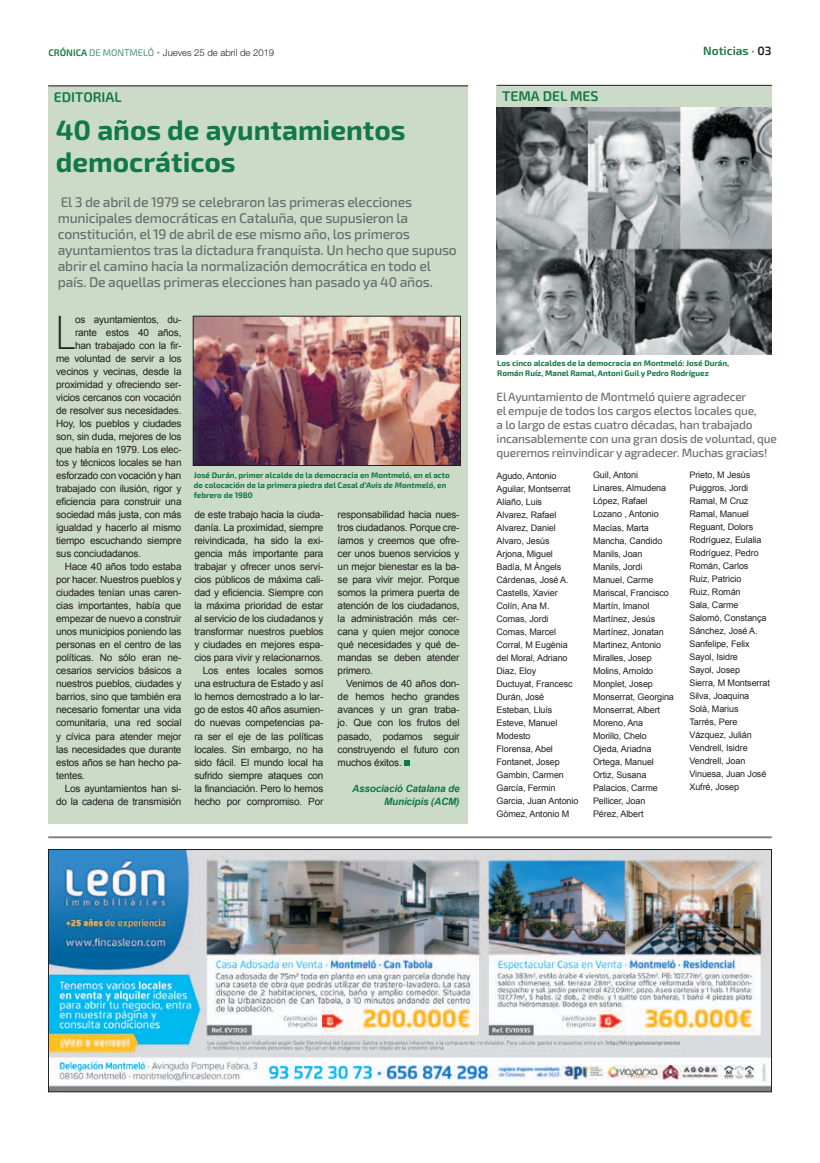
<style>
.page{position:relative;width:820px;height:1163px;background:#fff}
.page>*{position:absolute;margin:0;border:0;box-sizing:border-box;transform-origin:0 0}
.t1{font:100 condensed 46.4px "Helvetica Neue";color:#231f20}
.t2{font:700 28px/32px "Exo 2";color:#117943}
.t3{font:500 14px/16px "Exo 2";letter-spacing:-.02em;color:#6a6c6f}
.t4{font:600 14px "Exo 2";color:#117943}
.t5{font:500 12px/14px "Exo 2";letter-spacing:-.02em;color:#6a6c6f}
.t6{font:600 12px "Exo 2";color:#117943}
.t7{font:10px/13px "Arial";letter-spacing:-.02em;color:#231f20;text-align:justify}
.t8{font:italic 700 10px/13px "Arial";letter-spacing:-.02em;color:#117943;text-align:right}
.t9{font:300 9.5px "Helvetica Neue";color:#231f20}
.t10{font:9px/13px "Arial";letter-spacing:-.01em;color:#231f20}
.t11{font:700 8px/10px "Exo 2";color:#117943}
.s1{font-family:"Exo 2";font-weight:600;color:#117943}
.s2{font-family:"Exo 2";color:#117943}
.s3{font-family:"Exo 2";font-weight:700;font-size:13px;color:#8d8b8e}
.s4{font-weight:700;font-size:13px;color:#8d8b8e}
.s5{color:#231f20}
.s6{font-style:italic}
</style>
<div class="page">
<hr style="left:48px;top:836px;width:723px;height:2px;background:#808285">
<img style="left:50px;top:851px;width:719px;height:238px">
<div style="left:48px;top:849px;width:723px;height:242px;border:1px solid #231f20"></div>
<div style="left:48px;top:85px;width:420px;height:738px;background:#cbdbc7"></div>
<hr style="left:48px;top:86px;width:420px;height:1px;background:#231f20">
<svg style="left:404px;top:760px;width:5px;height:5px"></svg>
<div style="left:496px;top:85px;width:275px;height:23px;background:#cbdbc7"></div>
<hr style="left:496px;top:85px;width:275px;height:1px;background:#231f20">
<img style="left:195px;top:318px;width:263px;height:145px">
<div style="left:193px;top:316px;width:267px;height:149px;border:1px solid #231f20"></div>
<img style="left:496px;top:108px;width:275px;height:247px">
<p class="t9" style="left:48px;top:46px;width:227px"><span class="s1">CRÓNICA</span> <span class="s2">DE MONTMELÓ</span> <span class="s3">·</span> Jueves 25 de abril de 2019</p>
<p class="t6" style="left:703px;top:43px;width:70px">Noticias <span class="s4">·</span> <span class="s5">03</span></p>
<h3 class="t4" style="left:54px;top:89px;width:69px">EDITORIAL</h3>
<h2 class="t2" style="left:56px;top:115px;width:351px">40 años de ayuntamientos democráticos</h2>
<p class="t3" style="left:58px;top:194px;width:400px">El 3 de abril de 1979 se celebraron las primeras elecciones municipales democráticas en Cataluña, que supusieron la constitución, el 19 de abril de ese mismo año, los primeros ayuntamientos tras la dictadura franquista. Un hecho que supuso abrir el camino hacia la normalización democrática en todo el país. De aquellas primeras elecciones han pasado ya 40 años.</p>
<h1 class="t1" style="left:56px;top:307px;width:21px">L</h1>
<p class="t7" style="left:75px;top:313px;width:108px">os ayuntamientos, du-</p>
<p class="t7" style="left:75px;top:326px;width:108px">rante estos 40 años,</p>
<p class="t7" style="left:75px;top:339px;width:108px">han trabajado con la fir-</p>
<p class="t7" style="left:56px;top:352px;width:127px">me voluntad de servir a los</p>
<p class="t7" style="left:56px;top:365px;width:127px">vecinos y vecinas, desde la</p>
<p class="t7" style="left:56px;top:378px;width:127px">proximidad y ofreciendo ser-</p>
<p class="t7" style="left:56px;top:391px;width:127px">vicios cercanos con vocación</p>
<p class="t7" style="left:56px;top:404px;width:127px">de resolver sus necesidades.</p>
<p class="t7" style="left:56px;top:417px;width:127px">Hoy, los pueblos y ciudades</p>
<p class="t7" style="left:56px;top:430px;width:127px">son, sin duda, mejores de los</p>
<p class="t7" style="left:56px;top:443px;width:127px">que había en 1979. Los elec-</p>
<p class="t7" style="left:56px;top:456px;width:127px">tos y técnicos locales se han</p>
<p class="t7" style="left:56px;top:469px;width:127px">esforzado con vocación y han</p>
<p class="t7" style="left:56px;top:482px;width:127px">trabajado con ilusión, rigor y</p>
<p class="t7" style="left:56px;top:495px;width:127px">eficiencia para construir una</p>
<p class="t7" style="left:56px;top:508px;width:127px">sociedad más justa, con más</p>
<p class="t7" style="left:56px;top:521px;width:127px">igualdad y hacerlo al mismo</p>
<p class="t7" style="left:56px;top:534px;width:127px">tiempo escuchando siempre</p>
<p class="t7" style="left:56px;top:547px;width:86px">sus conciudadanos.</p>
<p class="t7" style="left:65px;top:560px;width:118px">Hace 40 años todo estaba</p>
<p class="t7" style="left:56px;top:573px;width:127px">por hacer. Nuestros pueblos y</p>
<p class="t7" style="left:56px;top:586px;width:127px">ciudades tenían unas caren-</p>
<p class="t7" style="left:56px;top:599px;width:127px">cias importantes, había que</p>
<p class="t7" style="left:56px;top:612px;width:127px">empezar de nuevo a construir</p>
<p class="t7" style="left:56px;top:625px;width:127px">unos municipios poniendo las</p>
<p class="t7" style="left:56px;top:638px;width:127px">personas en el centro de las</p>
<p class="t7" style="left:56px;top:651px;width:127px">políticas. No sólo eran ne-</p>
<p class="t7" style="left:56px;top:664px;width:127px">cesarios servicios básicos a</p>
<p class="t7" style="left:56px;top:677px;width:127px">nuestros pueblos, ciudades y</p>
<p class="t7" style="left:56px;top:690px;width:127px">barrios, sino que también era</p>
<p class="t7" style="left:56px;top:703px;width:127px">necesario fomentar una vida</p>
<p class="t7" style="left:56px;top:716px;width:127px">comunitaria, una red social</p>
<p class="t7" style="left:56px;top:729px;width:127px">y cívica para atender mejor</p>
<p class="t7" style="left:56px;top:742px;width:127px">las necesidades que durante</p>
<p class="t7" style="left:56px;top:755px;width:127px">estos años se han hecho pa-</p>
<p class="t7" style="left:56px;top:768px;width:30px">tentes.</p>
<p class="t7" style="left:65px;top:781px;width:118px">Los ayuntamientos han si-</p>
<p class="t7" style="left:56px;top:794px;width:127px">do la cadena de transmisión</p>
<p class="t11" style="left:194px;top:470px;width:257px">José Durán, primer alcalde de la democracia en Montmeló, en el acto de colocación de la primera piedra del Casal <span class="s6">d’Avis de Montmeló</span>, en febrero de 1980</p>
<p class="t7" style="left:194px;top:508px;width:130px;text-align:right">de este trabajo hacia la ciuda&shy;danía. La proximidad, siempre reivindicada, ha sido la exi&shy;gencia más importante para trabajar y ofrecer unos servi&shy;cios públicos de máxima cali&shy;dad y eficiencia. Siempre con la máxima prioridad de estar al servicio de los ciudadanos y transformar nuestros pueblos y ciudades en mejores espa&shy;cios para vivir y relacionarnos.<br>Los entes locales somos una estructura de Estado y así lo hemos demostrado a lo lar&shy;go de estos 40 años asumien&shy;do nuevas competencias pa&shy;ra ser el eje de las políticas locales. Sin embargo, no ha sido fácil. El mundo local ha sufrido siempre ataques con la financiación. Pero lo hemos hecho por compromiso. Por</p>
<p class="t7" style="left:337px;top:508px;width:123px">responsabilidad hacia nues&shy;tros ciudadanos. Porque cre&shy;íamos y creemos que ofre&shy;cer unos buenos servicios y un mejor bienestar es la ba&shy;se para vivir mejor. Porque somos la primera puerta de atención de los ciudadanos, la administración más cer&shy;cana y quien mejor conoce qué necesidades y qué de&shy;mandas se deben atender primero.</p>
<p class="t7" style="left:337px;top:677px;width:123px;text-indent:9px">Venimos de 40 años don&shy;de hemos hecho grandes avances y un gran traba&shy;jo. Que con los frutos del pasado, podamos seguir construyendo el futuro con muchos éxitos.</p>
<p class="t8" style="left:352px;top:781px;width:109px">Associació Catalana de<br>Municipis (ACM)</p>
<h3 class="t4" style="left:502px;top:88px;width:98px">TEMA DEL MES</h3>
<p class="t11" style="left:497px;top:358px;width:233px">Los cinco alcaldes de la democracia en Montmeló: José Durán,<br>Román Ruíz, Manel Ramal, Antoni Guil y Pedro Rodríguez</p>
<p class="t5" style="left:496px;top:390px;width:282px">El Ayuntamiento de Montmeló quiere agradecer<br>el empuje de todos los cargos electos locales que,<br>a lo largo de estas cuatro décadas, han trabajado incansablemente con una gran dosis de voluntad, que queremos reinvindicar y agradecer. Muchas gracias!</p>
<p class="t10" style="left:496px;top:469px;width:83px">Agudo, Antonio<br>Aguilar, Montserrat<br>Aliaño, Luis<br>Alvarez, Rafael<br>Alvarez, Daniel<br>Alvaro, Jesús<br>Arjona, Miguel<br>Badía, M Àngels<br>Cárdenas, José A.<br>Castells, Xavier<br>Colín, Ana M.<br>Comas, Jordi<br>Comas, Marcel<br>Corral, M Eugènia del Moral, Adriano<br>Diaz, Eloy<br>Ductuyat, Francesc<br>Durán, José<br>Esteban, Lluís<br>Esteve, Manuel<br>Modesto<br>Florensa, Abel<br>Fontanet, Josep<br>Gambin, Carmen<br>García, Fermin<br>Garcia, Juan Antonio<br>Gòmez, Antonio M</p>
<p class="t10" style="left:592px;top:469px;width:82px">Guil, Antoni<br>Linares, Almudena<br>López, Rafael<br>Lozano , Antonio<br>Macías, Marta<br>Mancha, Candido<br>Manils, Joan<br>Manils, Jordi<br>Manuel, Carme<br>Mariscal, Francisco<br>Martín, Imanol<br>Martínez, Jesús<br>Martínez, Jonatan<br>Martinez, Antonio<br>Miralles, Josep<br>Molins, Arnoldo<br>Monplet, Josep<br>Monserrat, Georgina<br>Monserrat, Albert<br>Moreno, Ana<br>Morillo, Chelo<br>Ojeda, Ariadna<br>Ortega, Manuel<br>Ortiz, Susana<br>Palacios, Carme<br>Pellicer, Joan<br>Pérez, Albert</p>
<p class="t10" style="left:689px;top:468px;width:82px">Prieto, M Jesús<br>Puiggros, Jordi<br>Ramal, M Cruz<br>Ramal, Manuel<br>Reguant, Dolors<br>Rodríguez, Eulalia<br>Rodríguez, Pedro<br>Román, Carlos<br>Ruiz, Patricio<br>Ruiz, Román<br>Sala, Carme<br>Salomó, Constança<br>Sánchez, José A.<br>Sanfelipe, Felix<br>Sayol, Isidre<br>Sayol, Josep<br>Sierra, M Montserrat<br>Silva, Joaquina<br>Solà, Marius<br>Tarrés, Pere<br>Vázquez, Julián<br>Vendrell, Isidre<br>Vendrell, Joan<br>Vinuesa, Juan José<br>Xufré, Josep</p>
</div>
